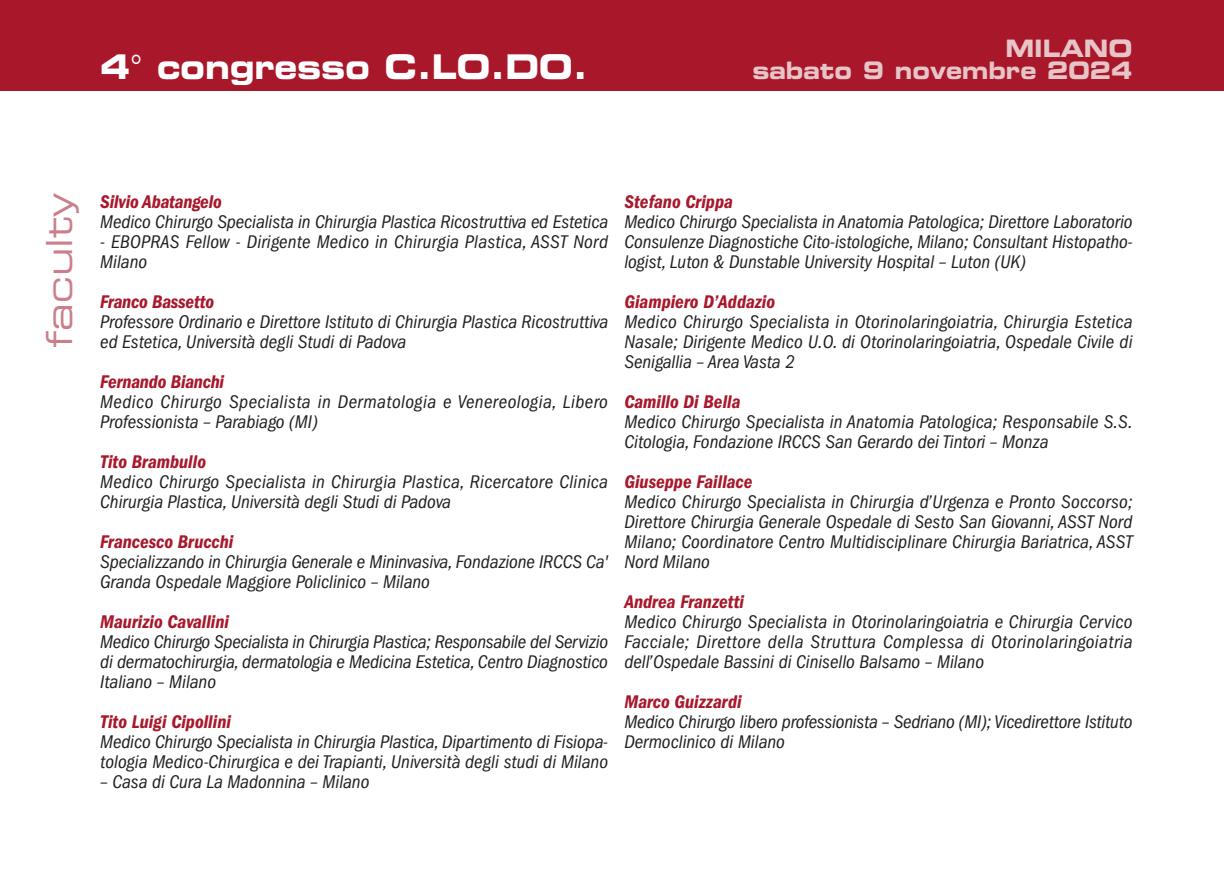
<style>
.page{position:relative;width:1224px;height:874px;background:#fff}
.page>*{position:absolute;margin:0;border:0;box-sizing:border-box;transform-origin:0 0}
.t1{font:36px "Eurostile Extended Two";color:#ca7f8a}
.t2{font:34px "Eurostile Bold Extended Two";letter-spacing:-.01em;color:#fff;scale:.9 1}
.t3{font:24px/22px "Eurostile Bold Extended Two";color:#e6c4c7;text-align:right;scale:.9 1}
.t4{font:italic condensed 19px/20px "Franklin Gothic";color:#231f20}
.t5{font:italic 600 condensed 19px "Franklin Gothic";color:#a8172a}
.t6{font:italic condensed 19px/20px "Franklin Gothic";letter-spacing:.025em;color:#231f20}
</style>
<div class="page">
<div style="left:0;top:0;width:1223px;height:91px;background:#a8172a"></div>
<h2 class="t2" style="left:100px;top:54px;width:543px">4 congresso C.LO.DO.</h2>
<p class="t3" style="left:752px;top:39px;width:424px">MILANO<br>sabato 9 novembre 2024</p>
<h1 class="t1" style="left:46px;top:348px;width:157px;rotate:-90deg">faculty</h1>
<p class="t5" style="left:624px;top:195px;width:110px">Stefano Crippa</p>
<p class="t5" style="left:100px;top:195px;width:123px">Silvio Abatangelo</p>
<p class="t4" style="left:100px;top:213px;width:509px">Medico Chirurgo Specialista in Chirurgia Plastica Ricostruttiva ed Estetica</p>
<p class="t4" style="left:100px;top:233px;width:509px">- EBOPRAS Fellow - Dirigente Medico in Chirurgia Plastica, ASST Nord<br>Milano</p>
<p class="t5" style="left:100px;top:295px;width:115px">Franco Bassetto</p>
<p class="t4" style="left:100px;top:313px;width:509px">Professore Ordinario e Direttore Istituto di Chirurgia Plastica Ricostruttiva ed Estetica, Università degli Studi di Padova</p>
<p class="t5" style="left:100px;top:375px;width:125px">Fernando Bianchi</p>
<p class="t6" style="left:100px;top:393px;width:509px">Medico Chirurgo Specialista in Dermatologia e Venereologia, Libero<br>Professionista – Parabiago (MI)</p>
<p class="t5" style="left:100px;top:455px;width:107px">Tito Brambullo</p>
<p class="t4" style="left:100px;top:473px;width:509px">Medico Chirurgo Specialista in Chirurgia Plastica, Ricercatore Clinica<br>Chirurgia Plastica, Università degli Studi di Padova</p>
<p class="t5" style="left:100px;top:535px;width:134px">Francesco Brucchi</p>
<p class="t4" style="left:100px;top:553px;width:509px">Specializzando in Chirurgia Generale e Mininvasiva, Fondazione IRCCS Ca'<br>Granda Ospedale Maggiore Policlinico – Milano</p>
<p class="t5" style="left:100px;top:615px;width:130px">Maurizio Cavallini</p>
<p class="t4" style="left:100px;top:633px;width:509px;text-align:justify">Medico Chirurgo Specialista in Chirurgia Plastica; Responsabile del Servizio di dermatochirurgia, dermatologia e Medicina Estetica, Centro Diagnostico Italiano – Milano</p>
<p class="t5" style="left:100px;top:715px;width:132px">Tito Luigi Cipollini</p>
<p class="t4" style="left:100px;top:733px;width:509px">Medico Chirurgo Specialista in Chirurgia Plastica, Dipartimento di Fisiopa&shy;tologia Medico-Chirurgica e dei Trapianti, Università degli studi di Milano</p>
<p class="t4" style="left:100px;top:773px;width:271px">– Casa di Cura La Madonnina – Milano</p>
<p class="t4" style="left:624px;top:213px;width:509px;text-align:justify">Medico Chirurgo Specialista in Anatomia Patologica; Direttore Laboratorio Consulenze Diagnostiche Cito-istologiche, Milano; Consultant Histopatho&shy;logist, Luton &amp; Dunstable University Hospital – Luton (UK)</p>
<p class="t5" style="left:624px;top:295px;width:152px">Giampiero D’Addazio</p>
<p class="t4" style="left:624px;top:313px;width:509px;text-align:justify">Medico Chirurgo Specialista in Otorinolaringoiatria, Chirurgia Estetica Nasale; Dirigente Medico U.O. di Otorinolaringoiatria, Ospedale Civile di Senigallia – Area Vasta 2</p>
<p class="t5" style="left:624px;top:395px;width:118px">Camillo Di Bella</p>
<p class="t4" style="left:624px;top:413px;width:509px">Medico Chirurgo Specialista in Anatomia Patologica; Responsabile S.S.<br>Citologia, Fondazione IRCCS San Gerardo dei Tintori – Monza</p>
<p class="t5" style="left:624px;top:475px;width:129px">Giuseppe Faillace</p>
<p class="t4" style="left:624px;top:493px;width:509px;text-align:justify">Medico Chirurgo Specialista in Chirurgia d’Urgenza e Pronto Soccorso; Direttore Chirurgia Generale Ospedale di Sesto San Giovanni, ASST Nord Milano; Coordinatore Centro Multidisciplinare Chirurgia Bariatrica, ASST Nord Milano</p>
<p class="t5" style="left:624px;top:595px;width:121px">Andrea Franzetti</p>
<p class="t4" style="left:624px;top:613px;width:509px;text-align:justify">Medico Chirurgo Specialista in Otorinolaringoiatria e Chirurgia Cervico Facciale; Direttore della Struttura Complessa di Otorinolaringoiatria dell’Ospedale Bassini di Cinisello Balsamo – Milano</p>
<p class="t5" style="left:624px;top:695px;width:119px">Marco Guizzardi</p>
<p class="t4" style="left:624px;top:713px;width:509px">Medico Chirurgo libero professionista – Sedriano (MI); Vicedirettore Istituto<br>Dermoclinico di Milano</p>
</div>
